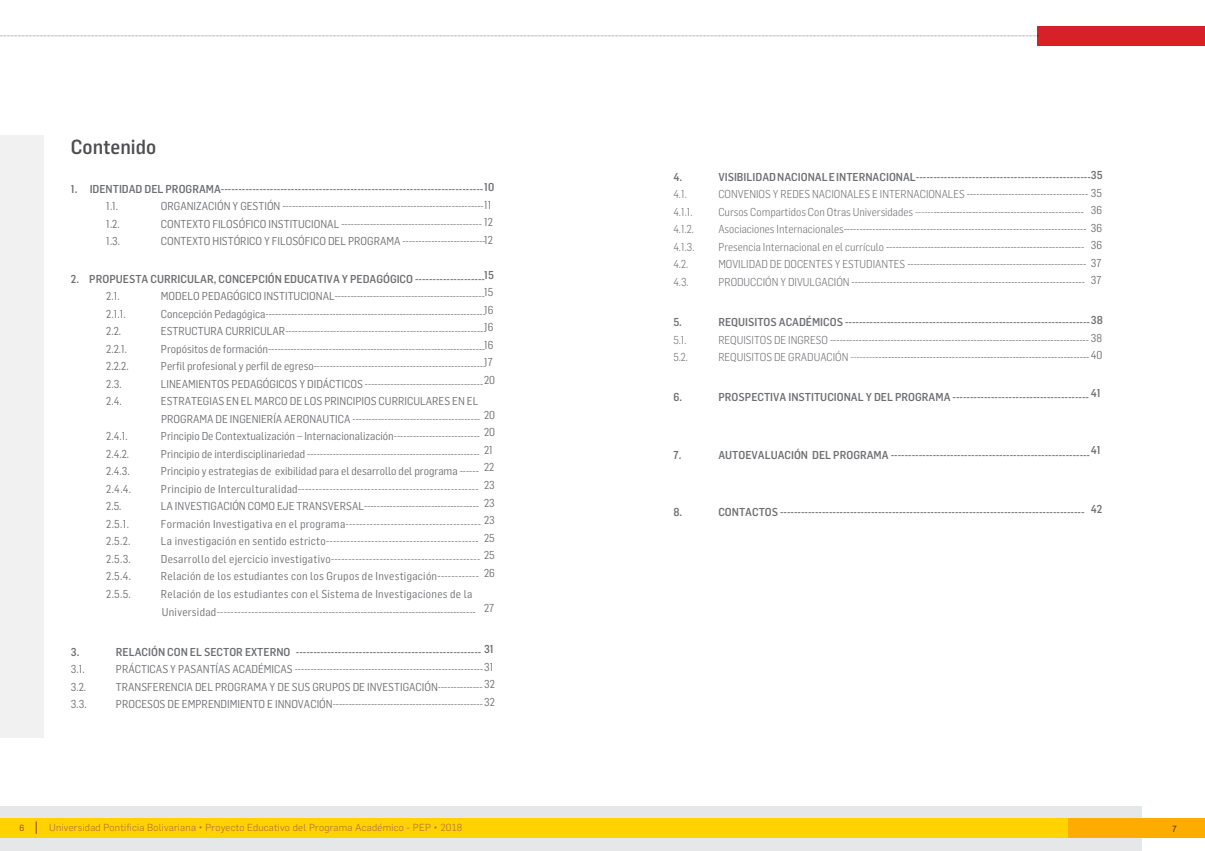
<style>
.page{position:relative;width:1205px;height:851px;background:#fff}
.page>*{position:absolute;margin:0;border:0;box-sizing:border-box;transform-origin:0 0}
.t1{font:500 20px "Flama Semicondensed";color:#4d4d4f}
.t2{font:11.25px/17.5px "Flama Semicondensed";color:#6d6e71}
.t3{font:500 11.25px "Flama Semicondensed";color:#6d6e71}
.t4{font:11.25px/17.5px "Flama Semicondensed";letter-spacing:.025em;color:#6d6e71}
.t5{font:300 11.25px "Flama Semicondensed";color:#6d6e71}
.t6{font:300 10px "Flama";letter-spacing:.02em;color:#ab6e3f}
.t7{font:8.75px "Flama";color:#904a0b}
.t8{font:8.75px "Flama";color:#292829}
.s1{font-weight:400}
.s2{font-weight:300}
</style>
<div class="page">
<svg style="left:0;top:36px;width:1037px;height:1px"></svg>
<div style="left:1037px;top:26px;width:168px;height:20px;background:#d72027"></div>
<div style="left:0;top:135px;width:43px;height:602px;background:#f1f1f2"></div>
<div style="left:0;top:806px;width:1142px;height:44px;background:#e6e7e8"></div>
<div style="left:0;top:818px;width:1205px;height:19px;background:#ffd200"></div>
<div style="left:1068px;top:818px;width:137px;height:19px;background:#ffac00"></div>
<svg style="left:36px;top:821px;width:1px;height:12px"></svg>
<h1 class="t1" style="left:71px;top:134px;width:87px">Contenido</h1>
<p class="t3" style="left:484px;top:180px;width:12px">10</p>
<p class="t2" style="left:484px;top:195px;width:10px">11<br>12<br>12</p>
<p class="t3" style="left:484px;top:267px;width:11px">15</p>
<p class="t2" style="left:484px;top:283px;width:13px">15<br>16<br>16<br>16<br>17<br>20</p>
<p class="t2" style="left:484px;top:405px;width:13px">20<br>20<br>21<br>22<br>23<br>23<br>23<br>25<br>25<br>26</p>
<p class="t2" style="left:484px;top:598px;width:12px">27</p>
<p class="t3" style="left:484px;top:641px;width:11px">31</p>
<p class="t2" style="left:484px;top:657px;width:12px">31<br>32<br>32</p>
<p class="t3" style="left:71px;top:181px;width:414px">1. IDENTIDAD DEL PROGRAMA---------------------------------------------------------------------------</p>
<p class="t2" style="left:106px;top:197px;width:13px">1.1.</p>
<p class="t2" style="left:161px;top:197px;width:324px">ORGANIZACIÓN Y GESTIÓN ---------------------------------------------------------------</p>
<p class="t2" style="left:106px;top:214px;width:15px">1.2.</p>
<p class="t2" style="left:161px;top:214px;width:322px">CONTEXTO FILOSÓFICO INSTITUCIONAL --------------------------------------------</p>
<p class="t2" style="left:106px;top:232px;width:15px">1.3.</p>
<p class="t2" style="left:161px;top:232px;width:326px">CONTEXTO HISTÓRICO Y FILOSÓFICO DEL PROGRAMA --------------------------</p>
<p class="t3" style="left:71px;top:271px;width:416px">2. PROPUESTA CURRICULAR, CONCEPCIÓN EDUCATIVA Y PEDAGÓGICO --------------------</p>
<p class="t2" style="left:106px;top:287px;width:15px">2.1.</p>
<p class="t2" style="left:161px;top:287px;width:325px">MODELO PEDAGÓGICO INSTITUCIONAL-----------------------------------------------</p>
<p class="t2" style="left:106px;top:304px;width:21px">2.1.1.</p>
<p class="t2" style="left:161px;top:304px;width:327px">Concepción Pedagógica---------------------------------------------------------------------</p>
<p class="t2" style="left:106px;top:322px;width:16px">2.2.</p>
<p class="t2" style="left:161px;top:322px;width:327px">ESTRUCTURA CURRICULAR---------------------------------------------------------------</p>
<p class="t2" style="left:106px;top:339px;width:22px">2.2.1.</p>
<p class="t2" style="left:161px;top:339px;width:326px">Propósitos de formación--------------------------------------------------------------------</p>
<p class="t2" style="left:106px;top:357px;width:24px">2.2.2.</p>
<p class="t2" style="left:161px;top:357px;width:327px">Perfil profesional y perfil de egreso------------------------------------------------------</p>
<p class="t2" style="left:106px;top:374px;width:17px">2.3.</p>
<p class="t2" style="left:161px;top:374px;width:324px">LINEAMIENTOS PEDAGÓGICOS Y DIDÁCTICOS -------------------------------------</p>
<p class="t2" style="left:106px;top:392px;width:17px">2.4.</p>
<p class="t2" style="left:161px;top:392px;width:321px">ESTRATEGIAS EN EL MARCO DE LOS PRINCIPIOS CURRICULARES EN EL<br>PROGRAMA DE INGENIERÍA AERONAUTICA ----------------------------------------</p>
<p class="t2" style="left:106px;top:427px;width:23px">2.4.1.</p>
<p class="t2" style="left:161px;top:427px;width:321px">Principio De Contextualización – Internacionalización---------------------------</p>
<p class="t2" style="left:106px;top:444px;width:24px">2.4.2.</p>
<p class="t2" style="left:161px;top:444px;width:320px">Principio de interdisciplinariedad ------------------------------------------------------</p>
<p class="t2" style="left:106px;top:462px;width:25px">2.4.3.</p>
<p class="t2" style="left:161px;top:462px;width:319px">Principio y estrategias de exibilidad para el desarrollo del programa ------</p>
<p class="t2" style="left:106px;top:479px;width:26px">2.4.4.</p>
<p class="t4" style="left:161px;top:479px;width:319px">Principio de Interculturalidad----------------------------------------------------</p>
<p class="t2" style="left:106px;top:497px;width:17px">2.5.</p>
<p class="t2" style="left:161px;top:497px;width:320px">LA INVESTIGACIÓN COMO EJE TRANSVERSAL------------------------------------</p>
<p class="t2" style="left:106px;top:514px;width:24px">2.5.1.</p>
<p class="t4" style="left:161px;top:514px;width:321px">Formación Investigativa en el programa---------------------------------------</p>
<p class="t2" style="left:106px;top:532px;width:26px">2.5.2.</p>
<p class="t4" style="left:161px;top:532px;width:319px">La investigación en sentido estricto--------------------------------------------</p>
<p class="t2" style="left:106px;top:549px;width:26px">2.5.3.</p>
<p class="t4" style="left:161px;top:549px;width:321px">Desarrollo del ejercicio investigativo-------------------------------------------</p>
<p class="t2" style="left:106px;top:567px;width:26px">2.5.4.</p>
<p class="t4" style="left:161px;top:567px;width:319px">Relación de los estudiantes con los Grupos de Investigación------------</p>
<p class="t2" style="left:106px;top:584px;width:26px">2.5.5.</p>
<p class="t4" style="left:161px;top:584px;width:316px">Relación de los estudiantes con el Sistema de Investigaciones de la<br>Universidad--------------------------------------------------------------------------------</p>
<p class="t3" style="left:71px;top:644px;width:10px">3.</p>
<p class="t3" style="left:116px;top:644px;width:367px">RELACIÓN CON EL SECTOR EXTERNO -----------------------------------------------------</p>
<p class="t2" style="left:71px;top:659px;width:15px">3.1.</p>
<p class="t2" style="left:116px;top:659px;width:369px">PRÁCTICAS Y PASANTÍAS ACADÉMICAS -----------------------------------------------------------</p>
<p class="t2" style="left:71px;top:677px;width:17px">3.2.</p>
<p class="t2" style="left:116px;top:677px;width:368px">TRANSFERENCIA DEL PROGRAMA Y DE SUS GRUPOS DE INVESTIGACIÓN--------------</p>
<p class="t2" style="left:71px;top:694px;width:17px">3.3.</p>
<p class="t2" style="left:116px;top:694px;width:368px">PROCESOS DE EMPRENDIMIENTO E INNOVACIÓN-----------------------------------------------</p>
<p class="t3" style="left:1091px;top:168px;width:13px">35</p>
<p class="t2" style="left:1091px;top:183px;width:13px;text-align:justify">35<br>36<br>36<br>36<br>37<br>37</p>
<p class="t3" style="left:1091px;top:313px;width:14px">38</p>
<p class="t2" style="left:1091px;top:328px;width:13px">38<br>40</p>
<p class="t3" style="left:1091px;top:385px;width:12px">41</p>
<p class="t3" style="left:673px;top:169px;width:10px">4.</p>
<p class="t3" style="left:718px;top:169px;width:374px">VISIBILIDAD NACIONAL E INTERNACIONAL--------------------------------------------------</p>
<p class="t5" style="left:673px;top:187px;width:15px">4.1.</p>
<p class="t5" style="left:718px;top:187px;width:371px">CONVENIOS Y REDES NACIONALES E INTERNACIONALES <span class="s1">--------------------------------------</span></p>
<p class="t5" style="left:673px;top:205px;width:21px">4.1.1.</p>
<p class="t2" style="left:718px;top:203px;width:367px"><span class="s2">Cursos Compartidos Con Otras Universidades ------</span>-----------------------------------------------</p>
<p class="t5" style="left:673px;top:222px;width:22px">4.1.2.</p>
<p class="t2" style="left:718px;top:220px;width:370px"><span class="s2">Asociaciones Internacionales</span>----------------------------------------------------------------------------</p>
<p class="t5" style="left:673px;top:240px;width:23px">4.1.3.</p>
<p class="t2" style="left:718px;top:238px;width:367px"><span class="s2">Presencia Internacional en el currículo</span> --------------------------------------------------------------</p>
<p class="t5" style="left:673px;top:257px;width:16px">4.2.</p>
<p class="t2" style="left:718px;top:255px;width:369px"><span class="s2">MOVILIDAD DE DOCENTES Y ESTUDIANTES</span> --------------------------------------------------------</p>
<p class="t5" style="left:673px;top:275px;width:17px">4.3.</p>
<p class="t2" style="left:718px;top:273px;width:368px"><span class="s2">PRODUCCIÓN Y DIVULGACIÓN</span> -------------------------------------------------------------------------</p>
<p class="t3" style="left:673px;top:315px;width:10px">5.</p>
<p class="t3" style="left:718px;top:315px;width:373px">REQUISITOS ACADÉMICOS ----------------------------------------------------------------------</p>
<p class="t5" style="left:673px;top:332px;width:15px">5.1.</p>
<p class="t2" style="left:718px;top:330px;width:372px"><span class="s2">REQUISITOS DE INGRESO</span> ---------------------------------------------------------------------------------</p>
<p class="t5" style="left:673px;top:350px;width:16px">5.2.</p>
<p class="t2" style="left:718px;top:348px;width:372px"><span class="s2">REQUISITOS DE GRADUACIÓN --------</span>-------------------------------------------------------------------</p>
<p class="t3" style="left:673px;top:390px;width:10px">6.</p>
<p class="t3" style="left:718px;top:390px;width:372px">PROSPECTIVA INSTITUCIONAL Y DEL PROGRAMA ---------------------------------------</p>
<p class="t3" style="left:1091px;top:443px;width:12px">41</p>
<p class="t3" style="left:673px;top:447px;width:10px">7.</p>
<p class="t3" style="left:718px;top:447px;width:373px">AUTOEVALUACIÓN DEL PROGRAMA ---------------------------------------------------------</p>
<p class="t3" style="left:1091px;top:502px;width:13px">42</p>
<p class="t3" style="left:673px;top:505px;width:10px">8.</p>
<p class="t3" style="left:718px;top:505px;width:368px">CONTACTOS ---------------------------------------------------------------------------------------</p>
<p class="t7" style="left:19px;top:822px;width:6px">6</p>
<p class="t6" style="left:49px;top:820px;width:414px">Universidad Pontificia Bolivariana Proyecto Educativo del Programa Académico - PEP 2018</p>
<p class="t8" style="left:1172px;top:822px;width:6px">7</p>
</div>
